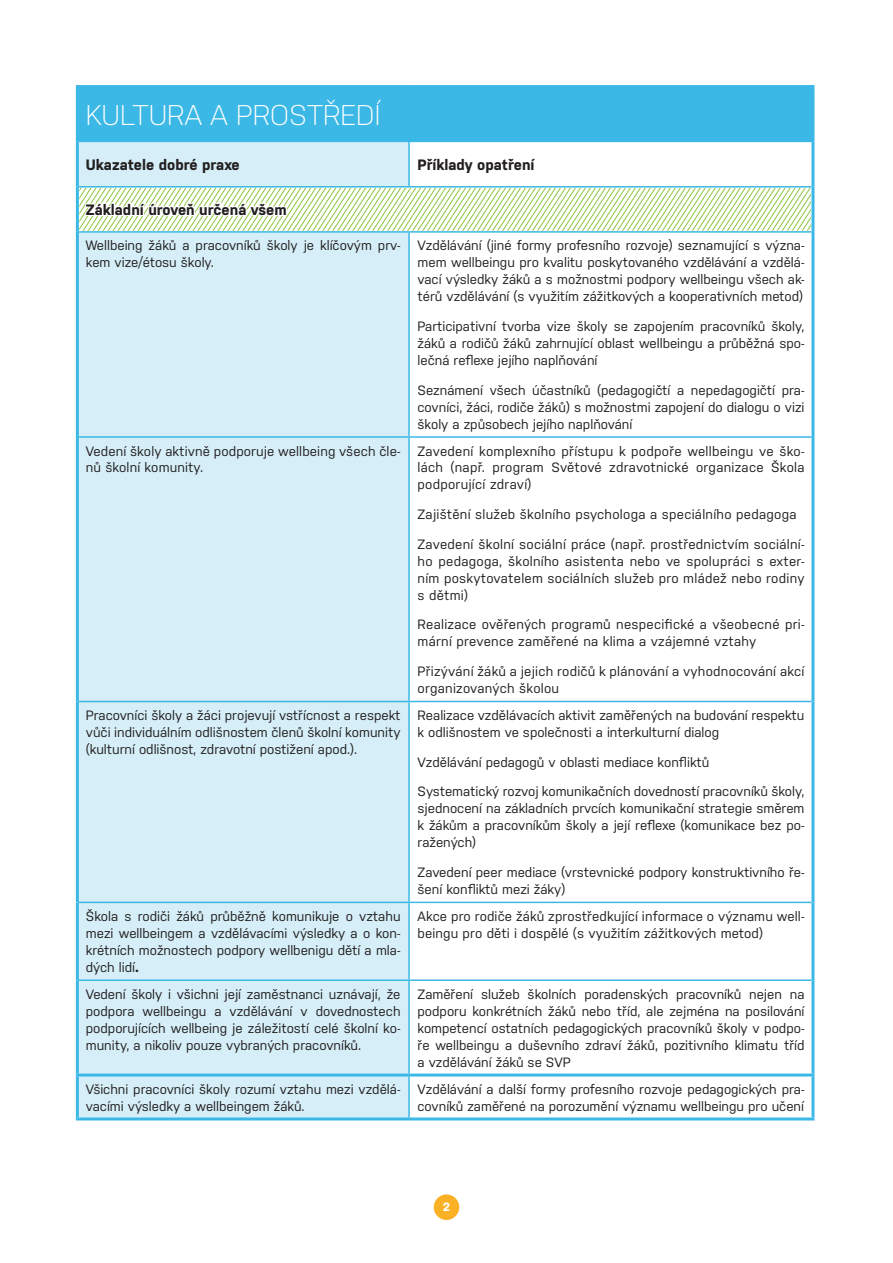
<style>
.page{position:relative;width:893px;height:1263px;background:#fff}
.page>*{position:absolute;margin:0;border:0;box-sizing:border-box;transform-origin:0 0}
.t1{font:300 28.5px "Nudista";color:#fff}
.t2{font:700 15px "Nudista";color:#231f20}
.t3{font:13.5px/17px "Nudista";color:#231f20;text-align:justify}
.t4{font:13.5px/17px "Nudista";letter-spacing:.02em;color:#231f20}
.t5{font:700 12px "Nudista";color:#fff}
.s1{font-weight:700}
</style>
<div class="page">
<div style="left:434px;top:1194px;width:25px;height:26px;background:#fbb125;border-radius:50%"></div>
<div style="left:77px;top:87px;width:736px;height:55px;background:#3bb8e6"></div>
<div style="left:79px;top:142px;width:329px;height:975px;background:#d5eef7"></div>
<hr style="left:408px;top:142px;width:2px;height:44px;background:#3bb8e6">
<hr style="left:79px;top:186px;width:330px;height:2px;background:#3bb8e6">
<hr style="left:409px;top:186px;width:402px;height:2px;background:#3bb8e6">
<hr style="left:79px;top:231px;width:330px;height:2px;background:#3bb8e6">
<hr style="left:79px;top:436px;width:330px;height:2px;background:#3bb8e6">
<hr style="left:79px;top:701px;width:330px;height:1px;background:#3bb8e6">
<hr style="left:408px;top:233px;width:2px;height:203px;background:#3bb8e6">
<hr style="left:408px;top:438px;width:2px;height:263px;background:#3bb8e6">
<hr style="left:408px;top:702px;width:2px;height:200px;background:#3bb8e6">
<hr style="left:409px;top:231px;width:402px;height:2px;background:#3bb8e6">
<hr style="left:409px;top:436px;width:402px;height:2px;background:#3bb8e6">
<hr style="left:409px;top:701px;width:402px;height:1px;background:#3bb8e6">
<hr style="left:79px;top:902px;width:330px;height:1px;background:#3bb8e6">
<hr style="left:408px;top:903px;width:2px;height:76px;background:#3bb8e6">
<hr style="left:408px;top:981px;width:2px;height:92px;background:#3bb8e6">
<hr style="left:408px;top:1076px;width:2px;height:41px;background:#3bb8e6">
<hr style="left:409px;top:902px;width:402px;height:1px;background:#3bb8e6">
<hr style="left:76px;top:85px;width:333px;height:3px;background:#3bb8e6">
<hr style="left:76px;top:88px;width:3px;height:54px;background:#3bb8e6">
<hr style="left:409px;top:85px;width:405px;height:3px;background:#3bb8e6">
<hr style="left:811px;top:88px;width:3px;height:54px;background:#3bb8e6">
<hr style="left:76px;top:142px;width:3px;height:45px;background:#3bb8e6">
<hr style="left:811px;top:142px;width:3px;height:45px;background:#3bb8e6">
<hr style="left:76px;top:187px;width:3px;height:45px;background:#3bb8e6">
<hr style="left:811px;top:187px;width:3px;height:45px;background:#3bb8e6">
<hr style="left:76px;top:232px;width:3px;height:205px;background:#3bb8e6">
<hr style="left:811px;top:232px;width:3px;height:205px;background:#3bb8e6">
<hr style="left:76px;top:437px;width:3px;height:264px;background:#3bb8e6">
<hr style="left:811px;top:437px;width:3px;height:264px;background:#3bb8e6">
<hr style="left:76px;top:701px;width:3px;height:201px;background:#3bb8e6">
<hr style="left:811px;top:701px;width:3px;height:201px;background:#3bb8e6">
<hr style="left:76px;top:902px;width:3px;height:78px;background:#3bb8e6">
<hr style="left:811px;top:902px;width:3px;height:78px;background:#3bb8e6">
<hr style="left:76px;top:980px;width:3px;height:93px;background:#3bb8e6">
<hr style="left:811px;top:980px;width:3px;height:93px;background:#3bb8e6">
<hr style="left:76px;top:1073px;width:333px;height:3px;background:#3bb8e6">
<hr style="left:76px;top:1076px;width:3px;height:41px;background:#3bb8e6">
<hr style="left:409px;top:1073px;width:405px;height:3px;background:#3bb8e6">
<hr style="left:811px;top:1076px;width:3px;height:41px;background:#3bb8e6">
<hr style="left:76px;top:1117px;width:333px;height:3px;background:#3bb8e6">
<hr style="left:409px;top:1117px;width:405px;height:3px;background:#3bb8e6">
<hr style="left:79px;top:979px;width:330px;height:2px;background:#3bb8e6">
<hr style="left:409px;top:979px;width:402px;height:2px;background:#3bb8e6">
<svg style="left:79px;top:188px;width:732px;height:44px"></svg>
<h1 class="t1" style="left:86px;top:94px;width:296px">KULTURA A PROSTŘEDÍ</h1>
<p class="t2" style="left:86px;top:153px;width:155px">Ukazatele dobré praxe</p>
<p class="t2" style="left:418px;top:153px;width:119px">Příklady opatření</p>
<p class="t2" style="left:86px;top:199px;width:202px">Základní úroveň určená všem</p>
<p class="t3" style="left:86px;top:236px;width:316px">Wellbeing žáků a pracovníků školy je klíčovým prv&shy;kem vize/étosu školy.</p>
<p class="t3" style="left:418px;top:236px;width:388px">Vzdělávání (jiné formy profesního rozvoje) seznamující s význa&shy;mem wellbeingu pro kvalitu poskytovaného vzdělávání a vzdělá&shy;vací výsledky žáků a s možnostmi podpory wellbeingu všech ak&shy;térů vzdělávání (s využitím zážitkových a kooperativních metod)</p>
<p class="t3" style="left:418px;top:317px;width:388px">Participativní tvorba vize školy se zapojením pracovníků školy, žáků a rodičů žáků zahrnující oblast wellbeingu a průběžná spo&shy;lečná reflexe jejího naplňování</p>
<p class="t3" style="left:418px;top:380px;width:388px">Seznámení všech účastníků (pedagogičtí a nepedagogičtí pra&shy;covníci, žáci, rodiče žáků) s možnostmi zapojení do dialogu o vizi školy a způsobech jejího naplňování</p>
<p class="t3" style="left:86px;top:441px;width:316px">Vedení školy aktivně podporuje wellbeing všech čle&shy;nů školní komunity.</p>
<p class="t3" style="left:418px;top:441px;width:388px">Zavedení komplexního přístupu k podpoře wellbeingu ve ško&shy;lách (např. program Světové zdravotnické organizace Škola podporující zdraví)</p>
<p class="t4" style="left:418px;top:498px;width:388px;line-height:29.7px">Zajištění služeb školního psychologa a speciálního pedagoga<br>Zavedení školní sociální práce (např. prostřednictvím sociální-</p>
<p class="t3" style="left:418px;top:551px;width:388px">ho pedagoga, školního asistenta nebo ve spolupráci s exter&shy;ním poskytovatelem sociálních služeb pro mládež nebo rodiny s dětmi)</p>
<p class="t4" style="left:418px;top:615px;width:388px">Realizace ověřených programů nespecifické a všeobecné pri&shy;mární prevence zaměřené na klima a vzájemné vztahy</p>
<p class="t4" style="left:418px;top:662px;width:388px">Přizývání žáků a jejich rodičů k plánování a vyhodnocování akcí organizovaných školou</p>
<p class="t3" style="left:86px;top:706px;width:316px">Pracovníci školy a žáci projevují vstřícnost a respekt vůči individuálním odlišnostem členů školní komunity (kulturní odlišnost, zdravotní postižení apod.).</p>
<p class="t3" style="left:418px;top:706px;width:388px">Realizace vzdělávacích aktivit zaměřených na budování respektu k odlišnostem ve společnosti a interkulturní dialog</p>
<p class="t3" style="left:418px;top:752px;width:293px">Vzdělávání pedagogů v oblasti mediace konfliktů</p>
<p class="t3" style="left:418px;top:782px;width:388px">Systematický rozvoj komunikačních dovedností pracovníků školy, sjednocení na základních prvcích komunikační strategie směrem k žákům a pracovníkům školy a její reflexe (komunikace bez po&shy;ražených)</p>
<p class="t3" style="left:418px;top:863px;width:388px">Zavedení peer mediace (vrstevnické podpory konstruktivního ře&shy;šení konfliktů mezi žáky)</p>
<p class="t3" style="left:86px;top:907px;width:316px">Škola s rodiči žáků průběžně komunikuje o vztahu mezi wellbeingem a vzdělávacími výsledky a o kon&shy;krétních možnostech podpory wellbenigu dětí a mla&shy;dých lidí<span class="s1">.</span></p>
<p class="t3" style="left:418px;top:907px;width:388px">Akce pro rodiče žáků zprostředkující informace o významu well&shy;beingu pro děti i dospělé (s využitím zážitkových metod)</p>
<p class="t3" style="left:86px;top:984px;width:316px">Vedení školy i všichni její zaměstnanci uznávají, že podpora wellbeingu a vzdělávání v dovednostech podporujících wellbeing je záležitostí celé školní ko&shy;munity, a nikoliv pouze vybraných pracovníků.</p>
<p class="t3" style="left:418px;top:984px;width:388px">Zaměření služeb školních poradenských pracovníků nejen na podporu konkrétních žáků nebo tříd, ale zejména na posilování kompetencí ostatních pedagogických pracovníků školy v podpo&shy;ře wellbeingu a duševního zdraví žáků, pozitivního klimatu tříd a vzdělávání žáků se SVP</p>
<p class="t3" style="left:86px;top:1079px;width:316px">Všichni pracovníci školy rozumí vztahu mezi vzdělá&shy;vacími výsledky a wellbeingem žáků.</p>
<p class="t3" style="left:418px;top:1079px;width:388px">Vzdělávání a další formy profesního rozvoje pedagogických pra&shy;covníků zaměřené na porozumění významu wellbeingu pro učení</p>
<p class="t5" style="left:443px;top:1198px;width:9px">2</p>
</div>
